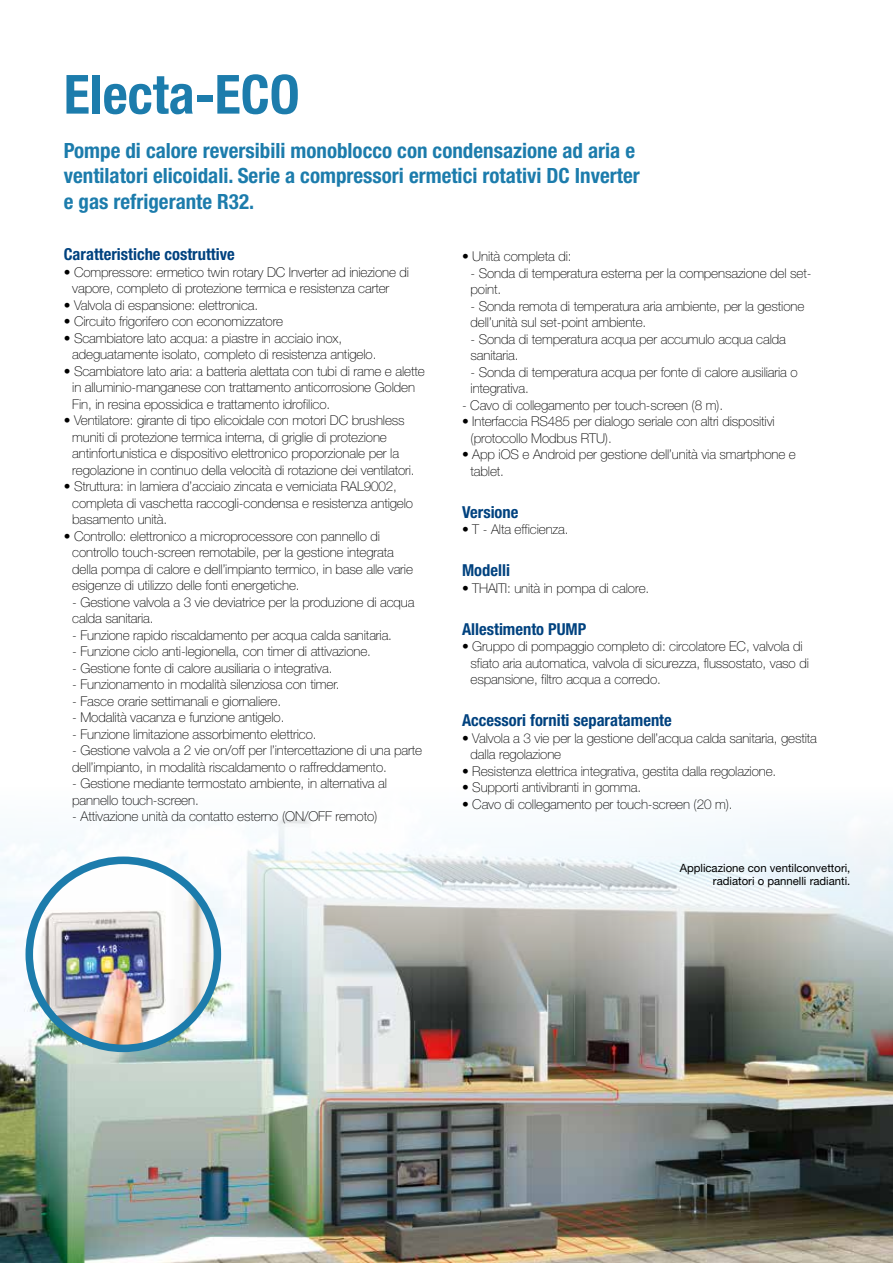
<style>
.page{position:relative;width:893px;height:1263px;background:#fff}
.page>*{position:absolute;margin:0;border:0;box-sizing:border-box;transform-origin:0 0}
.t1{font:700 condensed 54px "Helvetica Neue LT Std";color:#1c7cac}
.t2{font:700 condensed 21px/25.5px "Helvetica Neue LT Std";color:#1c7cac}
.t3{font:700 condensed 16.5px "Helvetica Neue LT Std";color:#00427f}
.t4{font:100 13.5px/16.5px "Helvetica Neue LT Std";letter-spacing:-.01em;color:#000}
.t5{font:11.4px/12.5px "Helvetica Neue LT Std";color:#000;text-align:right}
</style>
<div class="page">
<img style="left:0;top:818px;width:893px;height:445px">
<img style="left:29px;top:860px;width:188px;height:188px;border-radius:94px">
<div style="left:26px;top:856px;width:195px;height:196px;border:8px solid #1c7cac;border-radius:50%"></div>
<h1 class="t1" style="left:64px;top:62px;width:237px">Electa-ECO</h1>
<h2 class="t2" style="left:64px;top:137px;width:577px">Pompe di calore reversibili monoblocco con condensazione ad aria e ventilatori elicoidali. Serie a compressori ermetici rotativi DC Inverter e gas refrigerante R32.</h2>
<p class="t4" style="left:462px;top:248px;width:111px">• Unità completa di:</p>
<p class="t4" style="left:471px;top:265px;width:342px">- Sonda di temperatura esterna per la compensazione del set&shy;point.</p>
<p class="t4" style="left:471px;top:298px;width:335px">- Sonda remota di temperatura aria ambiente, per la gestione dell’unità sul set-point ambiente.</p>
<p class="t4" style="left:471px;top:331px;width:317px">- Sonda di temperatura acqua per accumulo acqua calda sanitaria.</p>
<p class="t4" style="left:471px;top:364px;width:329px">- Sonda di temperatura acqua per fonte di calore ausiliaria o integrativa.</p>
<p class="t4" style="left:462px;top:397px;width:263px">- Cavo di collegamento per touch-screen (8 m).</p>
<p class="t4" style="left:471px;top:413px;width:306px;text-indent:-9px">• Interfaccia RS485 per dialogo seriale con altri dispositivi (protocollo Modbus RTU).</p>
<p class="t4" style="left:471px;top:446px;width:327px;text-indent:-9px">• App iOS e Android per gestione dell’unità via smartphone e tablet.</p>
<p class="t3" style="left:462px;top:502px;width:58px">Versione</p>
<p class="t4" style="left:462px;top:521px;width:108px">• T - Alta efficienza.</p>
<p class="t3" style="left:462px;top:560px;width:49px">Modelli</p>
<p class="t4" style="left:462px;top:580px;width:189px">• THAITI: unità in pompa di calore.</p>
<p class="t3" style="left:462px;top:619px;width:126px">Allestimento PUMP</p>
<p class="t4" style="left:471px;top:638px;width:340px;text-indent:-9px">• Gruppo di pompaggio completo di: circolatore EC, valvola di sfiato aria automatica, valvola di sicurezza, flussostato, vaso di espansione, filtro acqua a corredo.</p>
<p class="t3" style="left:462px;top:710px;width:211px">Accessori forniti separatamente</p>
<p class="t4" style="left:471px;top:730px;width:348px;text-indent:-9px">• Valvola a 3 vie per la gestione dell’acqua calda sanitaria, gestita dalla regolazione</p>
<p class="t4" style="left:462px;top:763px;width:316px">• Resistenza elettrica integrativa, gestita dalla regolazione.</p>
<p class="t4" style="left:462px;top:779px;width:181px">• Supporti antivibranti in gomma.</p>
<p class="t4" style="left:462px;top:796px;width:272px">• Cavo di collegamento per touch-screen (20 m).</p>
<p class="t3" style="left:64px;top:244px;width:172px">Caratteristiche costruttive</p>
<p class="t4" style="left:72px;top:264px;width:338px;text-indent:-9px">• Compressore: ermetico twin rotary DC Inverter ad iniezione di vapore, completo di protezione termica e resistenza carter</p>
<p class="t4" style="left:64px;top:297px;width:196px">• Valvola di espansione: elettronica.</p>
<p class="t4" style="left:64px;top:313px;width:221px">• Circuito frigorifero con economizzatore</p>
<p class="t4" style="left:72px;top:330px;width:306px;text-indent:-9px">• Scambiatore lato acqua: a piastre in acciaio inox, adeguatamente isolato, completo di resistenza antigelo.</p>
<p class="t4" style="left:72px;top:363px;width:354px;text-indent:-9px">• Scambiatore lato aria: a batteria alettata con tubi di rame e alette in alluminio-manganese con trattamento anticorrosione Golden<br>Fin, in resina epossidica e trattamento idrofilico.</p>
<p class="t4" style="left:72px;top:412px;width:344px;text-indent:-9px">• Ventilatore: girante di tipo elicoidale con motori DC brushless muniti di protezione termica interna, di griglie di protezione antinfortunistica e dispositivo elettronico proporzionale per la regolazione in continuo della velocità di rotazione dei ventilatori.</p>
<p class="t4" style="left:72px;top:478px;width:342px;text-indent:-9px">• Struttura: in lamiera d’acciaio zincata e verniciata RAL9002, completa di vaschetta raccogli-condensa e resistenza antigelo basamento unità.</p>
<p class="t4" style="left:72px;top:528px;width:342px;text-indent:-9px">• Controllo: elettronico a microprocessore con pannello di controllo touch-screen remotabile, per la gestione integrata della pompa di calore e dell’impianto termico, in base alle varie esigenze di utilizzo delle fonti energetiche.</p>
<p class="t4" style="left:72px;top:593px;width:344px">- Gestione valvola a 3 vie deviatrice per la produzione di acqua calda sanitaria.</p>
<p class="t4" style="left:72px;top:626px;width:321px">- Funzione rapido riscaldamento per acqua calda sanitaria.</p>
<p class="t4" style="left:72px;top:643px;width:300px">- Funzione ciclo anti-legionella, con timer di attivazione.</p>
<p class="t4" style="left:72px;top:659px;width:262px">- Gestione fonte di calore ausiliaria o integrativa.</p>
<p class="t4" style="left:72px;top:676px;width:269px">- Funzionamento in modalità silenziosa con timer.</p>
<p class="t4" style="left:72px;top:692px;width:210px">- Fasce orarie settimanali e giornaliere.</p>
<p class="t4" style="left:72px;top:709px;width:214px">- Modalità vacanza e funzione antigelo.</p>
<p class="t4" style="left:72px;top:725px;width:246px">- Funzione limitazione assorbimento elettrico.</p>
<p class="t4" style="left:72px;top:742px;width:351px">- Gestione valvola a 2 vie on/off per l’intercettazione di una parte dell’impianto, in modalità riscaldamento o raffreddamento.</p>
<p class="t4" style="left:72px;top:775px;width:316px">- Gestione mediante termostato ambiente, in alternativa al pannello touch-screen.</p>
<p class="t4" style="left:72px;top:808px;width:307px">- Attivazione unità da contatto esterno (ON/OFF remoto)</p>
<p class="t5" style="left:680px;top:862px;width:172px">Applicazione con ventilconvettori, radiatori o pannelli radianti.</p>
</div>
